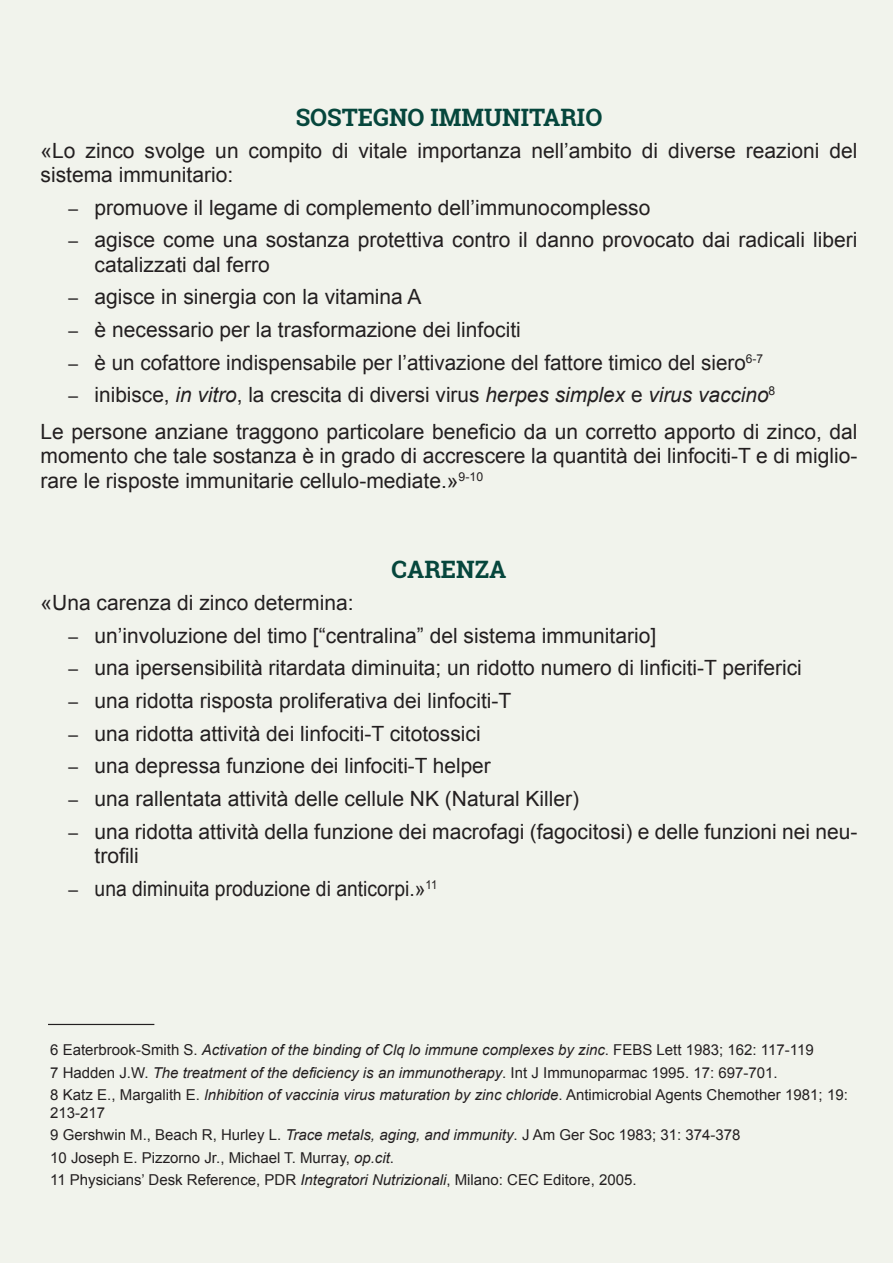
<style>
.page{position:relative;width:893px;height:1263px;background:#fff}
.page>*{position:absolute;margin:0;border:0;box-sizing:border-box;transform-origin:0 0}
.No_Spacing{font:700 24px "Roboto Slab";color:#06463c}
.No_Spacing-2{font:21px/24.2px "Arial";color:#231f20}
.No_Spacing-3{font:21px "Arial";color:#231f20;scale:.92 1}
.t1{font:15px/18px "Arial";color:#231f20}
.t2{font:italic 15px "Arial";color:#231f20}
.s1{font-style:italic}
.s2{font-style:normal}
</style>
<div class="page">
<div style="left:0;top:0;width:892px;height:1263px;background:#f1f3ec"></div>
<hr style="left:48px;top:1024px;width:106px;height:1px;background:#231f20">
<p class="No_Spacing" style="left:296px;top:101px;width:308px">SOSTEGNO IMMUNITARIO</p>
<p class="No_Spacing-2" style="left:41px;top:139px;width:818px">«Lo zinco svolge un compito di vitale importanza nell’ambito di diverse reazioni del sistema immunitario:</p>
<p class="No_Spacing-2" style="left:95px;top:196px;width:557px">promuove il legame di complemento dell’immunocomplesso</p>
<p class="No_Spacing-2" style="left:95px;top:228px;width:764px">agisce come una sostanza protettiva contro il danno provocato dai radicali liberi catalizzati dal ferro</p>
<p class="No_Spacing-2" style="left:95px;top:285px;width:328px">agisce in sinergia con la vitamina A</p>
<p class="No_Spacing-2" style="left:95px;top:318px;width:427px">è necessario per la trasformazione dei linfociti</p>
<p class="No_Spacing-2" style="left:95px;top:350px;width:670px">è un cofattore indispensabile per l’attivazione del fattore timico del siero<sup>6-7</sup></p>
<p class="No_Spacing-2" style="left:95px;top:383px;width:682px">inibisce, <span class="s1">in vitro</span>, la crescita di diversi virus <span class="s1">herpes simplex</span> e <span class="s1">virus vaccino</span><sup>8</sup></p>
<p class="No_Spacing-2" style="left:41px;top:420px;width:818px;text-align:justify">Le persone anziane traggono particolare beneficio da un corretto apporto di zinco, dal momento che tale sostanza è in grado di accrescere la quantità dei linfociti-T e di miglio&shy;rare le risposte immunitarie cellulo-mediate.»<sup>9-10</sup></p>
<p class="No_Spacing" style="left:391px;top:553px;width:116px">CARENZA</p>
<p class="No_Spacing-2" style="left:41px;top:591px;width:314px">«Una carenza di zinco determina:</p>
<p class="No_Spacing-2" style="left:95px;top:623px;width:563px">un’involuzione del timo [“centralina” del sistema immunitario]</p>
<p class="No_Spacing-2" style="left:95px;top:656px;width:708px">una ipersensibilità ritardata diminuita; un ridotto numero di linficiti-T periferici</p>
<p class="No_Spacing-2" style="left:95px;top:689px;width:418px">una ridotta risposta proliferativa dei linfociti-T</p>
<p class="No_Spacing-2" style="left:95px;top:721px;width:387px">una ridotta attività dei linfociti-T citotossici</p>
<p class="No_Spacing-2" style="left:95px;top:754px;width:397px">una depressa funzione dei linfociti-T helper</p>
<p class="No_Spacing-2" style="left:95px;top:787px;width:486px">una rallentata attività delle cellule NK (Natural Killer)</p>
<p class="No_Spacing-2" style="left:95px;top:819px;width:764px">una ridotta attività della funzione dei macrofagi (fagocitosi) e delle funzioni nei neu&shy;trofili</p>
<p class="No_Spacing-3" style="left:95px;top:874px;width:374px">una diminuita produzione di anticorpi.»<sup>11</sup></p>
<p class="t2" style="left:50px;top:1040px;width:765px"><span class="s2">6 Eaterbrook-Smith S.</span> Activation of the binding of Clq lo immune complexes by zinc<span class="s2">. FEBS Lett 1983; 162: 117-119</span></p>
<p class="t1" style="left:50px;top:1063px;width:729px">7 Hadden J.W. <span class="s1">The treatment of the deficiency is an immunotherapy</span>. Int J Immunoparmac 1995. 17: 697-701.</p>
<p class="t1" style="left:50px;top:1086px;width:799px">8 Katz E., Margalith E. <span class="s1">lnhibition of vaccinia virus maturation by zinc chloride</span>. Antimicrobial Agents Chemother 1981; 19:<br>213-217</p>
<p class="t1" style="left:50px;top:1126px;width:692px">9 Gershwin M., Beach R, Hurley L. <span class="s1">Trace metals, aging, and immunity</span>. J Am Ger Soc 1983; 31: 374-378</p>
<p class="t1" style="left:50px;top:1148px;width:345px">10 Joseph E. Pizzorno Jr., Michael T. Murray, <span class="s1">op.cit</span>.</p>
<p class="t1" style="left:50px;top:1170px;width:588px">11 Physicians’ Desk Reference, PDR <span class="s1">Integratori Nutrizionali</span>, Milano: CEC Editore, 2005.</p>
</div>
